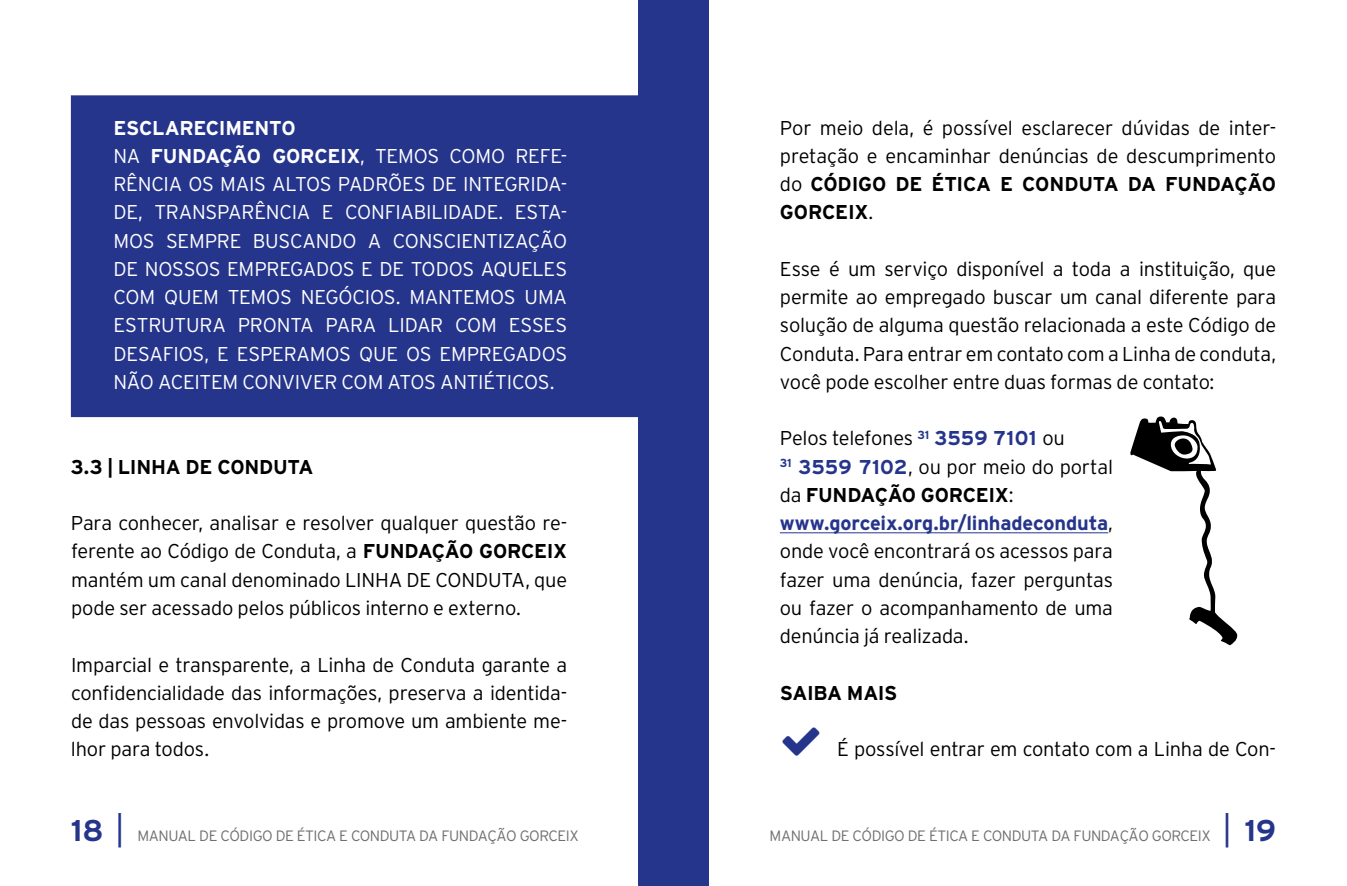
<style>
.page{position:relative;width:1347px;height:886px;background:#fff}
.page>*{position:absolute;margin:0;border:0;box-sizing:border-box;transform-origin:0 0}
.t1{font:700 30px "Interstate";color:#26358c}
.t2{font:300 20px/28.2px "Interstate";letter-spacing:-.01em;color:#000;text-align:justify}
.t3{font:300 20px/28.2px "Interstate";letter-spacing:-.015em;color:#fff}
.t4{font:700 20px "Interstate";letter-spacing:-.02em;color:#000}
.t5{font:300 15px "Interstate";letter-spacing:-.03em;color:#706f6f}
.s1{font-weight:700}
.s2{font-weight:700;color:#26358c}
.s3{font-weight:300;font-size:35px}
</style>
<div class="page">
<div style="left:638px;top:0;width:71px;height:886px;background:#26358c"></div>
<div style="left:71px;top:95px;width:582px;height:322px;background:#26358c"></div>
<hr style="left:780px;top:532px;width:328px;height:1px;background:#26358c">
<p class="t3" style="left:113px;top:113px;width:455px"><span class="s1">ESCLARECIMENTO<br></span>NA <span class="s1">FUNDAÇÃO GORCEIX</span>, TEMOS COMO REFE-RÊNCIA OS MAIS ALTOS PADRÕES DE INTEGRIDA-DE, TRANSPARÊNCIA E CONFIABILIDADE. ESTA-MOS SEMPRE BUSCANDO A CONSCIENTIZAÇÃO DE NOSSOS EMPREGADOS E DE TODOS AQUELES COM QUEM TEMOS NEGÓCIOS. MANTEMOS UMA ESTRUTURA PRONTA PARA LIDAR COM ESSES DESAFIOS, E ESPERAMOS QUE OS EMPREGADOS NÃO ACEITEM CONVIVER COM ATOS ANTIÉTICOS.</p>
<p class="t4" style="left:71px;top:455px;width:244px">3.3 | LINHA DE CONDUTA</p>
<p class="t2" style="left:71px;top:509px;width:498px">Para conhecer, analisar e resolver qualquer questão re&shy;ferente ao Código de Conduta, a <span class="s1">FUNDAÇÃO GORCEIX </span>mantém um canal denominado LINHA DE CONDUTA, que pode ser acessado pelos públicos interno e externo.</p>
<p class="t2" style="left:71px;top:650px;width:498px">Imparcial e transparente, a Linha de Conduta garante a confidencialidade das informações, preserva a identida&shy;de das pessoas envolvidas e promove um ambiente me&shy;lhor para todos.</p>
<p class="t2" style="left:780px;top:113px;width:498px">Por meio dela, é possível esclarecer dúvidas de inter&shy;pretação e encaminhar denúncias de descumprimento do <span class="s1">CÓDIGO DE ÉTICA E CONDUTA DA FUNDAÇÃO GORCEIX</span>.</p>
<p class="t2" style="left:780px;top:254px;width:498px">Esse é um serviço disponível a toda a instituição, que permite ao empregado buscar um canal diferente para solução de alguma questão relacionada a este Código de Conduta. Para entrar em contato com a Linha de conduta, você pode escolher entre duas formas de contato:</p>
<p class="t2" style="left:780px;top:424px;width:335px;text-align:left">Pelos telefones <sup>31</sup> <span class="s2">3559 7101</span> ou<br><sup>31</sup> <span class="s2">3559 7102</span>, ou por meio do portal da <span class="s1">FUNDAÇÃO GORCEIX</span>: <span class="s2">www.gorceix.org.br/linhadeconduta</span>, onde você encontrará os acessos para fazer uma denúncia, fazer perguntas ou fazer o acompanhamento de uma denúncia já realizada.</p>
<p class="t4" style="left:780px;top:681px;width:119px">SAIBA MAIS</p>
<p class="t2" style="left:837px;top:735px;width:440px">É possível entrar em contato com a Linha de Con-</p>
<h1 class="t1" style="left:71px;top:813px;width:56px">18 <span class="s3">|</span></h1>
<p class="t5" style="left:137px;top:827px;width:443px">MANUAL DE CÓDIGO DE ÉTICA E CONDUTA DA FUNDAÇÃO GORCEIX</p>
<p class="t5" style="left:769px;top:827px;width:443px">MANUAL DE CÓDIGO DE ÉTICA E CONDUTA DA FUNDAÇÃO GORCEIX</p>
<h1 class="t1" style="left:1221px;top:813px;width:56px"><span class="s3">|</span> 19</h1>
</div>
